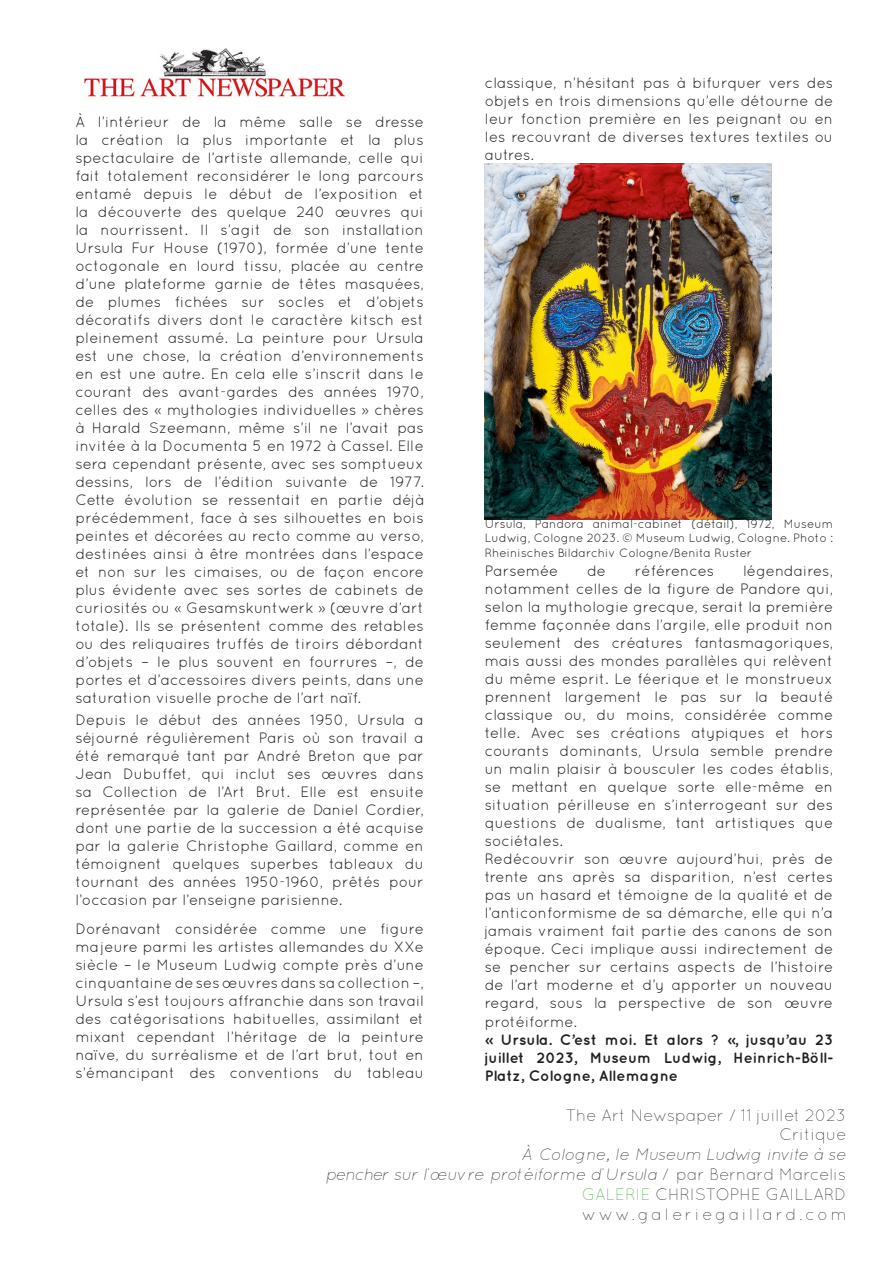
<style>
.page{position:relative;width:893px;height:1263px;background:#fff}
.page>*{position:absolute;margin:0;border:0;box-sizing:border-box;transform-origin:0 0}
.t1{font:italic 300 16.5px "Quicksand";color:#231f20}
.t2{font:300 16.5px "Quicksand";color:#231f20}
.t3{font:300 16.5px "Quicksand";letter-spacing:.17em;color:#231f20}
.t4{font:15px/18px "Quicksand";color:#231f20;text-align:justify}
.t5{font:700 15px/18px "Quicksand";color:#231f20;text-align:justify}
.t6{font:12px/14.4px "Quicksand";color:#231f20;text-align:justify}
.s1{font-style:normal}
.s2{color:#3fa535}
</style>
<div class="page">
<img style="left:84px;top:48px;width:261px;height:49px">
<img style="left:485px;top:163px;width:287px;height:356px">
<p class="t4" style="left:75px;top:112px;width:350px">À l’intérieur de la même salle se dresse la création la plus importante et la plus spectaculaire de l’artiste allemande, celle qui fait totalement reconsidérer le long parcours entamé depuis le début de l’exposition et la découverte des quelque 240 œuvres qui la nourrissent. Il s’agit de son installation Ursula Fur House (1970), formée d’une tente octogonale en lourd tissu, placée au centre d’une plateforme garnie de têtes masquées, de plumes fichées sur socles et d’objets décoratifs divers dont le caractère kitsch est pleinement assumé. La peinture pour Ursula est une chose, la création d’environnements en est une autre. En cela elle s’inscrit dans le courant des avant-gardes des années 1970, celles des « mythologies individuelles » chères à Harald Szeemann, même s’il ne l’avait pas invitée à la Documenta 5 en 1972 à Cassel. Elle sera cependant présente, avec ses somptueux dessins, lors de l’édition suivante de 1977.<br>Cette évolution se ressentait en partie déjà précédemment, face à ses silhouettes en bois peintes et décorées au recto comme au verso, destinées ainsi à être montrées dans l’espace et non sur les cimaises, ou de façon encore plus évidente avec ses sortes de cabinets de curiosités ou « Gesamskuntwerk » (œuvre d’art totale). Ils se présentent comme des retables ou des reliquaires truffés de tiroirs débordant d’objets – le plus souvent en fourrures –, de portes et d’accessoires divers peints, dans une saturation visuelle proche de l’art naïf.</p>
<p class="t4" style="left:75px;top:711px;width:350px">Depuis le début des années 1950, Ursula a séjourné régulièrement Paris où son travail a été remarqué tant par André Breton que par Jean Dubuffet, qui inclut ses œuvres dans sa Collection de l’Art Brut. Elle est ensuite représentée par la galerie de Daniel Cordier, dont une partie de la succession a été acquise par la galerie Christophe Gaillard, comme en témoignent quelques superbes tableaux du tournant des années 1950-1960, prêtés pour l’occasion par l’enseigne parisienne.</p>
<p class="t4" style="left:75px;top:919px;width:350px">Dorénavant considérée comme une figure majeure parmi les artistes allemandes du XXe siècle – le Museum Ludwig compte près d’une cinquantaine de ses œuvres dans sa collection –, Ursula s’est toujours affranchie dans son travail des catégorisations habituelles, assimilant et mixant cependant l’héritage de la peinture naïve, du surréalisme et de l’art brut, tout en s’émancipant des conventions du tableau</p>
<p class="t4" style="left:485px;top:74px;width:350px">classique, n’hésitant pas à bifurquer vers des objets en trois dimensions qu’elle détourne de leur fonction première en les peignant ou en les recouvrant de diverses textures textiles ou autres.</p>
<p class="t6" style="left:485px;top:516px;width:350px">Ursula, Pandora animal-cabinet (détail), 1972, Museum Ludwig, Cologne 2023. © Museum Ludwig, Cologne. Photo :<br>Rheinisches Bildarchiv Cologne/Benita Ruster</p>
<p class="t4" style="left:485px;top:562px;width:350px;text-indent:258px">légendaires, notamment celles de la figure de Pandore qui, selon la mythologie grecque, serait la première femme façonnée dans l’argile, elle produit non seulement des créatures fantasmagoriques, mais aussi des mondes parallèles qui relèvent du même esprit. Le féerique et le monstrueux prennent largement le pas sur la beauté classique ou, du moins, considérée comme telle. Avec ses créations atypiques et hors courants dominants, Ursula semble prendre un malin plaisir à bousculer les codes établis, se mettant en quelque sorte elle-même en situation périlleuse en s’interrogeant sur des questions de dualisme, tant artistiques que sociétales.</p>
<p class="t4" style="left:485px;top:850px;width:350px">Redécouvrir son œuvre aujourd’hui, près de trente ans après sa disparition, n’est certes pas un hasard et témoigne de la qualité et de l’anticonformisme de sa démarche, elle qui n’a jamais vraiment fait partie des canons de son époque. Ceci implique aussi indirectement de se pencher sur certains aspects de l’histoire de l’art moderne et d’y apporter un nouveau regard, sous la perspective de son œuvre protéiforme.</p>
<p class="t5" style="left:485px;top:1030px;width:350px">« Ursula. C’est moi. Et alors ? », jusqu’au 23 juillet 2023, Museum Ludwig, Heinrich-Böll-Platz, Cologne, Allemagne</p>
<p class="t4" style="left:485px;top:562px;width:75px">Parsemée</p>
<p class="t4" style="left:587px;top:562px;width:20px">de</p>
<p class="t4" style="left:635px;top:562px;width:81px">références</p>
<p class="t2" style="left:566px;top:1105px;width:282px">The Art Newspaper / 11 juillet 2023</p>
<p class="t2" style="left:779px;top:1125px;width:68px">Critique</p>
<p class="t1" style="left:522px;top:1145px;width:326px">À Cologne, le Museum Ludwig invite à se</p>
<p class="t1" style="left:325px;top:1165px;width:523px">pencher sur l’œuvre protéiforme d’Ursula / <span class="s1">par Bernard Marcelis</span></p>
<p class="t2" style="left:582px;top:1184px;width:266px"><span class="s2">GALERIE</span> CHRISTOPHE GAILLARD</p>
<p class="t3" style="left:582px;top:1204px;width:266px">www.galeriegaillard.com</p>
</div>
